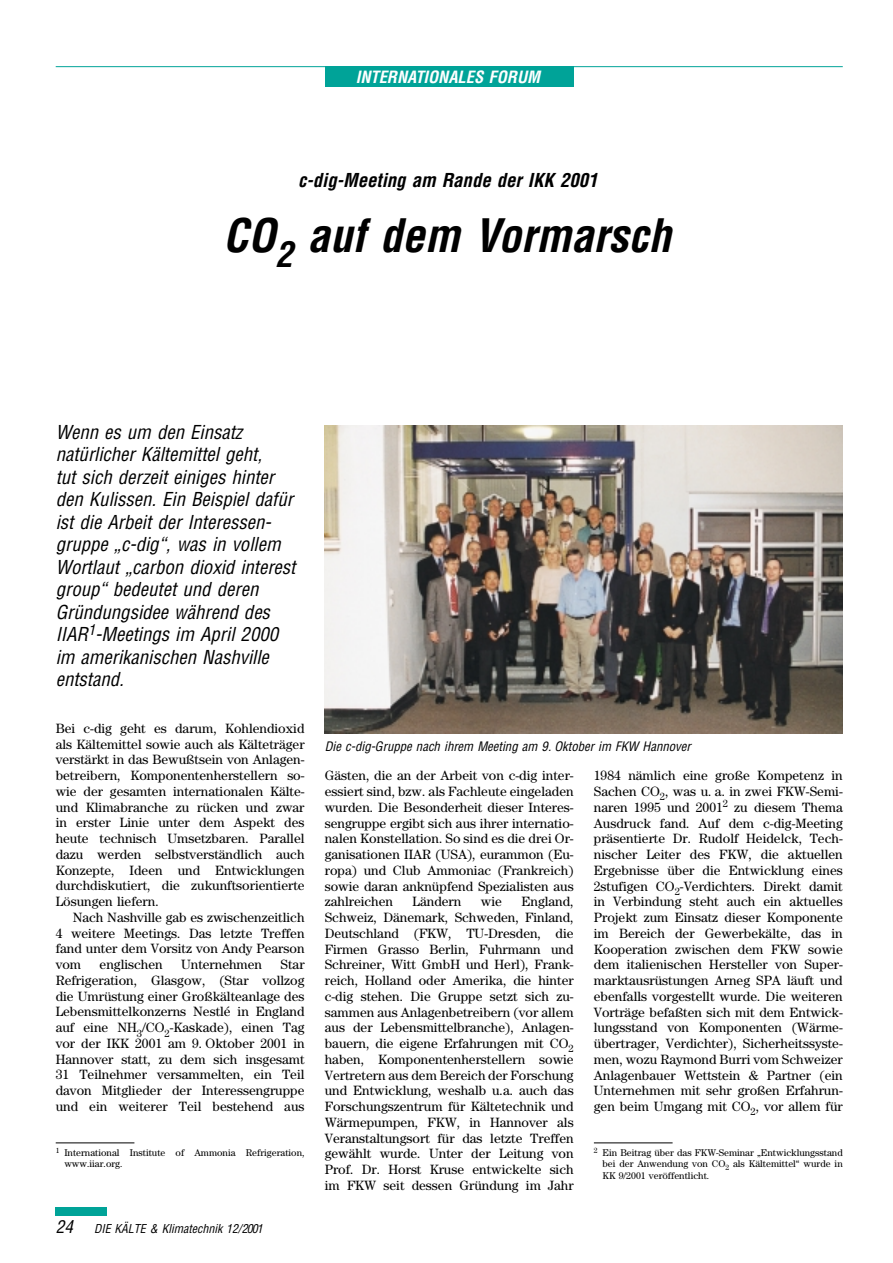
<style>
.page{position:relative;width:893px;height:1263px;background:#fff}
.page>*{position:absolute;margin:0;border:0;box-sizing:border-box;transform-origin:0 0}
.t1{font:italic 700 condensed 45px "Helvetica";color:#000}
.t2{font:italic condensed 18.75px/22.5px "Helvetica";color:#000}
.t3{font:italic 700 condensed 18.75px "Helvetica";color:#000}
.t4{font:italic 700 condensed 16.5px "Helvetica";color:#fff}
.t5{font:13.5px/15.8px "Century";color:#000;text-align:justify}
.t6{font:italic condensed 12.75px "Helvetica";color:#000}
.t7{font:italic condensed 12px "Helvetica";color:#000}
.t8{font:9.75px/11.2px "Century";color:#000}
.s1{font-size:17.25px}
</style>
<div class="page">
<div style="left:56px;top:1208px;width:51px;height:8px;background:#00a398"></div>
<div style="left:325px;top:67px;width:248px;height:20px;background:#00a398"></div>
<hr style="left:56px;top:66px;width:786px;height:1px;background:#00a398">
<img style="left:325px;top:425px;width:517px;height:308px">
<hr style="left:56px;top:1143px;width:78px;height:1px;background:#000">
<hr style="left:594px;top:1143px;width:78px;height:1px;background:#000">
<p class="t4" style="left:356px;top:71px;width:186px">INTERNATIONALES FORUM</p>
<h2 class="t3" style="left:298px;top:173px;width:301px">c-dig-Meeting am Rande der IKK 2001</h2>
<h1 class="t1" style="left:223px;top:218px;width:449px">CO<sub>2</sub> auf dem Vormarsch</h1>
<p class="t2" style="left:56px;top:422px;width:241px">Wenn es um den Einsatz natürlicher Kältemittel geht,<br>tut sich derzeit einiges hinter den Kulissen. Ein Beispiel dafür ist die Arbeit der Interessen&shy;gruppe „c-dig“, was in vollem<br>Wortlaut „carbon dioxid interest group“ bedeutet und deren<br>Gründungsidee während des<br>IIAR<sup>1</sup>-Meetings im April 2000 im amerikanischen Nashville entstand.</p>
<p class="t5" style="left:56px;top:722px;width:250px">Bei c-dig geht es darum, Kohlendioxid als Kältemittel sowie auch als Kälteträger verstärkt in das Bewußtsein von Anlagen&shy;betreibern, Komponentenherstellern so&shy;wie der gesamten internationalen Kälte&shy;und Klimabranche zu rücken und zwar in erster Linie unter dem Aspekt des heute technisch Umsetzbaren. Parallel dazu werden selbstverständlich auch Konzepte, Ideen und Entwicklungen durchdiskutiert, die zukunftsorientierte Lösungen liefern.</p>
<p class="t5" style="left:56px;top:911px;width:250px;text-indent:17px">Nach Nashville gab es zwischenzeitlich 4 weitere Meetings. Das letzte Treffen fand unter dem Vorsitz von Andy Pearson vom</p>
<p class="t6" style="left:325px;top:742px;width:367px">Die c-dig-Gruppe nach ihrem Meeting am 9. Oktober im FKW Hannover</p>
<p class="t5" style="left:325px;top:769px;width:250px">Gästen, die an der Arbeit von c-dig inter&shy;essiert sind, bzw. als Fachleute eingeladen wurden. Die Besonderheit dieser Interes&shy;sengruppe ergibt sich aus ihrer internatio&shy;nalen Konstellation. So sind es die drei Or&shy;ganisationen IIAR (USA), eurammon (Eu&shy;ropa) und Club Ammoniac (Frankreich) sowie daran anknüpfend Spezialisten aus zahlreichen</p>
<p class="t5" style="left:594px;top:769px;width:250px">1984 nämlich eine große Kompetenz in Sachen CO<sub>2</sub>, was u. a. in zwei FKW-Semi&shy;naren 1995 und 2001<sup>2</sup> zu diesem Thema Ausdruck fand. Auf dem c-dig-Meeting präsentierte Dr. Rudolf Heidelck, Tech&shy;nischer Leiter des FKW, die aktuellen Ergebnisse über die Entwicklung eines 2stufigen CO<sub>2</sub>-Verdichters. Direkt damit in Verbindung steht auch ein aktuelles Projekt zum Einsatz dieser Komponente im Bereich der Gewerbekälte, das in Kooperation zwischen dem FKW sowie dem italienischen Hersteller von Super&shy;marktausrüstungen Arneg SPA läuft und ebenfalls vorgestellt wurde. Die weiteren Vorträge befaßten sich mit dem Entwick&shy;lungsstand von Komponenten (Wärme&shy;übertrager, Verdichter), Sicherheitssyste&shy;men, wozu Raymond Burri vom Schweizer Anlagenbauer Wettstein &amp; Partner (ein Unternehmen mit sehr großen Erfahrun&shy;gen beim Umgang mit CO<sub>2</sub>, vor allem für</p>
<p class="t5" style="left:325px;top:895px;width:250px;text-indent:197px">England, Schweiz, Dänemark, Schweden, Finland, Deutschland (FKW, TU-Dresden, die Firmen Grasso Berlin, Fuhrmann und Schreiner, Witt GmbH und Herl), Frank&shy;reich, Holland oder Amerika, die hinter c-dig stehen. Die Gruppe setzt sich zu&shy;sammen aus Anlagenbetreibern (vor allem aus der Lebensmittelbranche), Anlagen&shy;bauern, die eigene Erfahrungen mit CO<sub>2 </sub>haben, Komponentenherstellern sowie Vertretern aus dem Bereich der Forschung und Entwicklung, weshalb u.a. auch das Forschungszentrum für Kältetechnik und Wärmepumpen, FKW, in Hannover als Veranstaltungsort für das letzte Treffen gewählt wurde. Unter der Leitung von Prof. Dr. Horst Kruse entwickelte sich im FKW seit dessen Gründung im Jahr</p>
<p class="t5" style="left:412px;top:895px;width:50px">Ländern</p>
<p class="t5" style="left:481px;top:895px;width:23px">wie</p>
<p class="t5" style="left:56px;top:958px;width:250px;text-indent:225px">Star Refrigeration, Glasgow, (Star vollzog die Umrüstung einer Großkälteanlage des Lebensmittelkonzerns Nestlé in England auf eine NH<sub>3</sub>/CO<sub>2</sub>-Kaskade), einen Tag vor der IKK 2001 am 9. Oktober 2001 in Hannover statt, zu dem sich insgesamt 31 Teilnehmer versammelten, ein Teil davon Mitglieder der Interessengruppe und ein weiterer Teil bestehend aus</p>
<p class="t5" style="left:100px;top:958px;width:65px">englischen</p>
<p class="t5" style="left:181px;top:958px;width:82px">Unternehmen</p>
<p class="t8" style="left:64px;top:1148px;width:242px;text-indent:-9px"><sup>1</sup> International Institute of Ammonia Refrigeration, www.iiar.org.</p>
<p class="t8" style="left:602px;top:1148px;width:242px;text-align:justify;text-indent:-9px"><sup>2</sup> Ein Beitrag über das FKW-Seminar „Entwicklungsstand bei der Anwendung von CO<sub>2</sub> als Kältemittel“ wurde in KK 9/2001 veröffentlicht.</p>
<p class="t7" style="left:56px;top:1224px;width:209px"><span class="s1">24</span> DIE KÄLTE &amp; Klimatechnik 12/2001</p>
</div>
